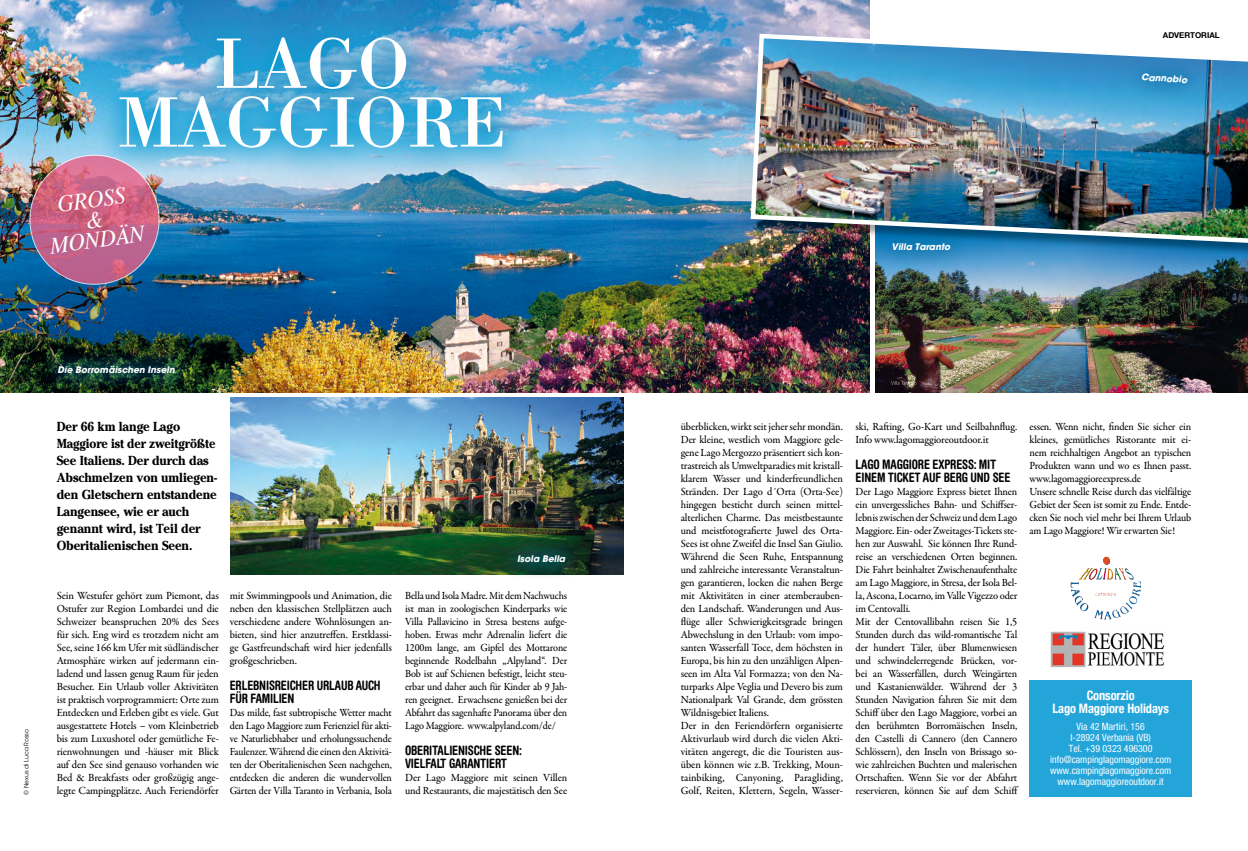
<style>
.page{position:relative;width:1248px;height:851px;background:#fff}
.page>*{position:absolute;margin:0;border:0;box-sizing:border-box;transform-origin:0 0}
.t1{font:73.7px/58.7px "Bodoni LT Std";letter-spacing:-.01em;color:#fff;text-align:center}
.t2{font:italic 23px/20px "Times";color:#fff;text-align:center}
.t3{font:700 13px/17px "Cheltenham Std";letter-spacing:-.01em;color:#000;scale:.95 1}
.t4{font:700 condensed 13px/13px "Helvetica Rounded LT Std";letter-spacing:-.015em;color:#000;scale:.93 1}
.t5{font:700 condensed 13px/13.8px "Helvetica Neue LT Com";letter-spacing:-.01em;color:#fff;text-align:center;scale:.96 1}
.t6{font:500 11px/13px "Garamond Premr Pro";letter-spacing:-.015em;color:#000;scale:.96 1}
.t7{font:500 11px/13px "Garamond Premr Pro";letter-spacing:-.015em;color:#000;scale:.95 1}
.t8{font:500 11px/13px "Garamond Premr Pro";letter-spacing:-.015em;color:#000;text-align:justify}
.t9{font:500 11px/13px "Garamond Premr Pro";letter-spacing:-.015em;color:#000;text-align:justify;scale:.93 1}
.t10{font:condensed 10px/11px "Helvetica Neue LT Com";color:#fff;text-align:center}
.t11{font:italic 700 9px "ITC Avant Garde Std";color:#fff}
.t12{font:700 8px "Helvetica Neue LT Com";color:#000}
.t13{font:6px "ITC Avant Garde Std";color:#000}
</style>
<div class="page">
<img style="left:875px;top:256px;width:372px;height:136px">
<img style="left:0;top:0;width:869px;height:392px">
<div style="left:1029px;top:680px;width:162px;height:116px;background:#24a5da"></div>
<div style="left:40px;top:348px;width:153px;height:44px;background:#006a9b;opacity:.75"></div>
<img style="left:1102px;top:556px;width:24px;height:17px">
<img style="left:1050px;top:631px;width:115px;height:37px">
<div style="left:752px;top:35px;width:495px;height:221px;background:#000;opacity:.35"></div>
<img style="left:748px;top:31px;width:499px;height:215px">
<img style="left:231px;top:397px;width:392px;height:177px">
<div style="left:93px;top:10px;width:437px;height:165px;background:#0098d0;opacity:.73"></div>
<img style="left:26px;top:151px;width:137px;height:137px">
<div style="left:500px;top:537px;width:83px;height:44px;background:#006a9b;opacity:.75"></div>
<div style="left:1124px;top:56px;width:80px;height:45px;background:#006a9b;opacity:.75"></div>
<div style="left:875px;top:225px;width:92px;height:44px;background:#006a9b;opacity:.75"></div>
<h1 class="t1" style="left:118px;top:33px;width:390px">LAGO<br>MAGGIORE</h1>
<h2 class="t2" style="left:43px;top:195px;width:97px;rotate:-8deg">GroSS<br>&amp; mondän</h2>
<p class="t13" style="left:23px;top:794px;width:67px;rotate:-90deg">© Nexus di Luca Rosso</p>
<p class="t11" style="left:57px;top:364px;width:121px">Die Borromäischen Inseln</p>
<p class="t3" style="left:57px;top:417px;width:170px">Der 66 km lange Lago<br>Maggiore ist der zweitgrößte<br>See Italiens. Der durch das<br>Abschmelzen von umliegen&shy;den Gletschern entstandene<br>Langensee, wie er auch genannt wird, ist Teil der<br>Oberitalienischen Seen.</p>
<p class="t8" style="left:57px;top:589px;width:164px">Sein Westufer gehört zum Piemont, das Ostufer zur Region Lombardei und die Schweizer beanspruchen 20% des Sees für sich. Eng wird es trotzdem nicht am See, seine 166 km Ufer mit südländischer Atmosphäre wirken auf jedermann ein&shy;ladend und lassen genug Raum für jeden Besucher. Ein Urlaub voller Aktivitäten ist praktisch vorprogrammiert: Orte zum Entdecken und Erleben gibt es viele. Gut ausgestattete Hotels – vom Kleinbetrieb bis zum Luxushotel oder gemütliche Fe&shy;rienwohnungen und -häuser mit Blick auf den See sind genauso vorhanden wie Bed &amp; Breakfasts oder großzügig ange&shy;legte Campingplätze. Auch Feriendörfer</p>
<p class="t8" style="left:230px;top:589px;width:164px">mit Swimmingpools und Animation, die neben den klassischen Stellplätzen auch verschiedene andere Wohnlösungen an&shy;bieten, sind hier anzutreffen. Erstklassi&shy;ge Gastfreundschaft wird hier jedenfalls großgeschrieben.</p>
<p class="t4" style="left:230px;top:678px;width:164px">ERLEBNISREICHER URLAUB AUCH<br>FÜR FAMILIEN</p>
<p class="t9" style="left:230px;top:706px;width:176px">Das milde, fast subtropische Wetter macht den Lago Maggiore zum Ferienziel für akti&shy;ve Naturliebhaber und erholungssuchende Faulenzer. Während die einen den Aktivitä&shy;ten der Oberitalienischen Seen nachgehen, entdecken die anderen die wundervollen Gärten der Villa Taranto in Verbania, Isola</p>
<p class="t11" style="left:517px;top:553px;width:52px">Isola Bella</p>
<p class="t9" style="left:405px;top:589px;width:176px">Bella und Isola Madre. Mit dem Nachwuchs ist man in zoologischen Kinderparks wie Villa Pallavicino in Stresa bestens aufge&shy;hoben. Etwas mehr Adrenalin liefert die 1200m lange, am Gipfel des Mottarone beginnende Rodelbahn „Alpyland“. Der Bob ist auf Schienen befestigt, leicht steu&shy;erbar und daher auch für Kinder ab 9 Jah&shy;ren geeignet. Erwachsene genießen bei der Abfahrt das sagenhafte Panorama über den Lago Maggiore. www.alpyland.com/de/</p>
<p class="t4" style="left:405px;top:743px;width:127px">OBERITALIENISCHE SEEN:<br>VIELFALT GARANTIERT</p>
<p class="t6" style="left:405px;top:771px;width:170px">Der Lago Maggiore mit seinen Villen und Restaurants, die majestätisch den See</p>
<p class="t11" style="left:891px;top:241px;width:62px">Villa Taranto</p>
<p class="t12" style="left:1162px;top:30px;width:58px">ADVERTORIAL</p>
<p class="t11" style="left:1141px;top:71px;width:47px;rotate:3deg">Cannobio</p>
<p class="t6" style="left:680px;top:420px;width:170px">überblicken, wirkt seit jeher sehr mondän.<br>Der kleine, westlich vom Maggiore gele&shy;gene Lago Mergozzo präsentiert sich kon&shy;trastreich als Umweltparadies mit kristall&shy;klarem Wasser und kinderfreundlichen Stränden. Der Lago d´Orta (Orta-See) hingegen besticht durch seinen mittel&shy;alterlichen Charme. Das meistbestaunte und meistfotografierte Juwel des Orta-Sees ist ohne Zweifel die Insel San Giulio.<br>Während die Seen Ruhe, Entspannung und zahlreiche interessante Veranstaltun&shy;gen garantieren, locken die nahen Berge mit Aktivitäten in einer atemberauben&shy;den Landschaft. Wanderungen und Aus&shy;flüge aller Schwierigkeitsgrade bringen Abwechslung in den Urlaub: vom impo&shy;santen Wasserfall Toce, dem höchsten in Europa, bis hin zu den unzähligen Alpen&shy;seen im Alta Val Formazza; von den Na&shy;turparks Alpe Veglia und Devero bis zum Nationalpark Val Grande, dem grössten Wildnisgebiet Italiens.<br>Der in den Feriendörfern organisierte Aktivurlaub wird durch die vielen Akti&shy;vitäten angeregt, die die Touristen aus&shy;üben können wie z.B. Trekking, Moun&shy;tainbiking, Canyoning, Paragliding, Golf, Reiten, Klettern, Segeln, Wasser-</p>
<p class="t6" style="left:855px;top:420px;width:170px">ski, Rafting, Go-Kart und Seilbahnflug.<br>Info www.lagomaggioreoutdoor.it</p>
<p class="t4" style="left:855px;top:457px;width:168px">LAGO MAGGIORE EXPRESS: MIT<br>EINEM TICKET AUF BERG UND SEE</p>
<p class="t7" style="left:855px;top:485px;width:173px">Der Lago Maggiore Express bietet Ihnen ein unvergessliches Bahn- und Schiffser&shy;lebnis zwischen der Schweiz und dem Lago Maggiore. Ein- oder Zweitages-Tickets ste&shy;hen zur Auswahl. Sie können Ihre Rund&shy;reise an verschiedenen Orten beginnen.<br>Die Fahrt beinhaltet Zwischenaufenthalte am Lago Maggiore, in Stresa, der Isola Bel&shy;la, Ascona, Locarno, im Valle Vigezzo oder im Centovalli.<br>Mit der Centovallibahn reisen Sie 1,5<br>Stunden durch das wild-romantische Tal der hundert Täler, über Blumenwiesen und schwindelerregende Brücken, vor&shy;bei an Wasserfällen, durch Weingärten und Kastanienwälder. Während der 3<br>Stunden Navigation fahren Sie mit dem Schiff über den Lago Maggiore, vorbei an den berühmten Borromäischen Inseln, den Castelli di Cannero (den Cannero Schlössern), den Inseln von Brissago so&shy;wie zahlreichen Buchten und malerischen Ortschaften. Wenn Sie vor der Abfahrt reservieren, können Sie auf dem Schiff</p>
<p class="t7" style="left:1029px;top:420px;width:172px">essen. Wenn nicht, finden Sie sicher ein kleines, gemütliches Ristorante mit ei&shy;nem reichhaltigen Angebot an typischen Produkten wann und wo es Ihnen passt. www.lagomaggioreexpress.de<br>Unsere schnelle Reise durch das vielfältige Gebiet der Seen ist somit zu Ende. Entde&shy;cken Sie noch viel mehr bei Ihrem Urlaub am Lago Maggiore! Wir erwarten Sie!</p>
<p class="t5" style="left:1052px;top:688px;width:123px">Consorzio<br>Lago Maggiore Holidays</p>
<p class="t10" style="left:1049px;top:721px;width:123px">Via 42 Martiri, 156<br>I-28924 Verbania (VB)<br>Tel. +39 0323 496300 info@campinglagomaggiore.com www.campinglagomaggiore.com www.lagomaggioreoutdoor.it</p>
</div>
